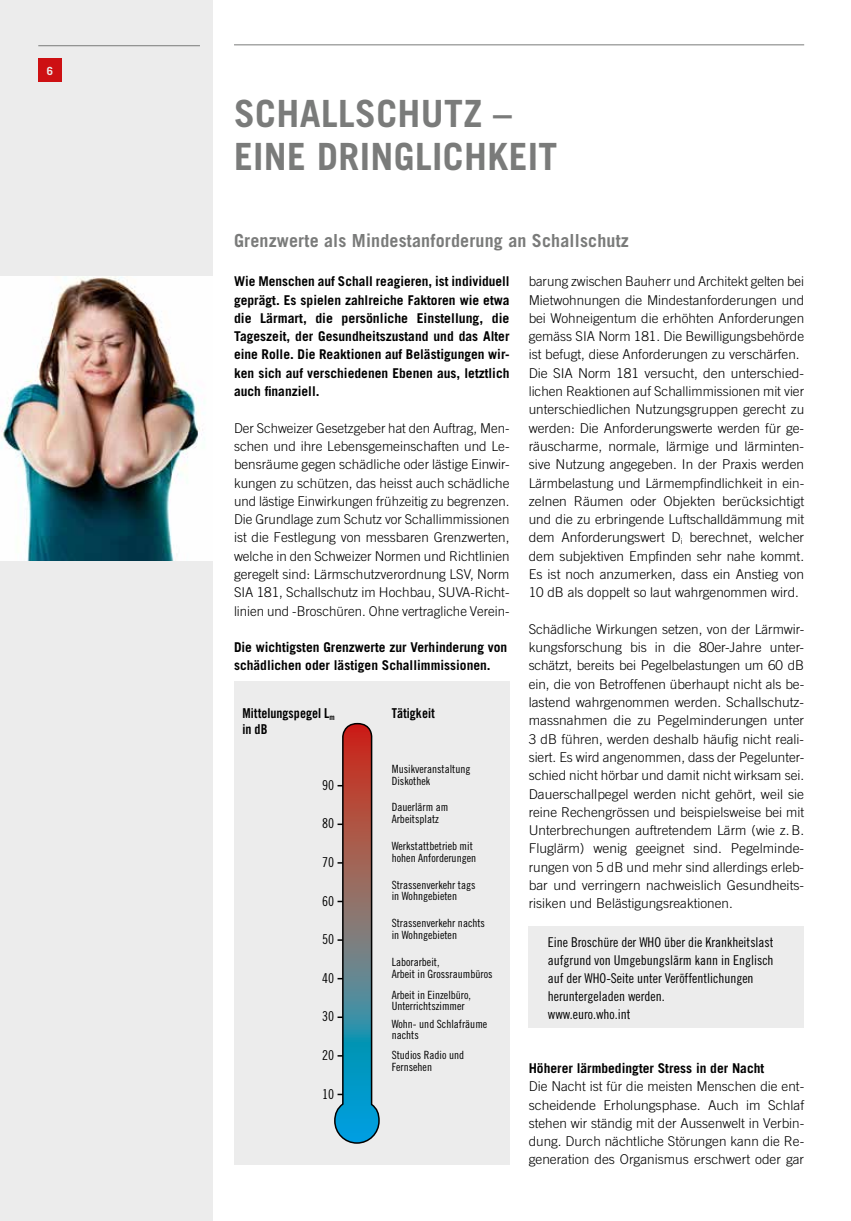
<style>
.page{position:relative;width:851px;height:1221px;background:#fff}
.page>*{position:absolute;margin:0;border:0;box-sizing:border-box;transform-origin:0 0}
.t1{font:700 37.5px/43.5px "Trade Gothic";letter-spacing:.01em;color:#7a7b7a}
.t2{font:700 18px "Trade Gothic";letter-spacing:.01em;color:#7a7b7a}
.t3{font:13.65px/16.4px "Trade Gothic Bold Cond Twenty";color:#000}
.t4{font:13.65px "Trade Gothic Cond Eighteen";color:#000}
.t5{font:300 13.5px/18.3px "Trade Gothic";color:#000;text-align:justify}
.t6{font:700 13.5px/18.3px "Trade Gothic";color:#000;text-align:justify}
.t7{font:13.5px/18px "Trade Gothic Cond Eighteen";color:#000}
.t8{font:11.4px/11.4px "Trade Gothic Cond Eighteen";color:#000}
.t9{font:700 11.25px "Trade Gothic";color:#ececec}
</style>
<div class="page">
<div style="left:0;top:0;width:213px;height:1220px;background:#ececec"></div>
<div style="left:38px;top:58px;width:24px;height:24px;background:#cd1013"></div>
<hr style="left:38px;top:45px;width:162px;height:1px;background:#7a7b7a">
<hr style="left:234px;top:45px;width:570px;height:1px;background:#7a7b7a">
<div style="left:234px;top:681px;width:275px;height:483px;background:#ececec"></div>
<div style="left:528px;top:926px;width:276px;height:102px;background:#ececec"></div>
<svg style="left:334px;top:722px;width:46px;height:422px"></svg>
<img style="left:0;top:276px;width:213px;height:284px">
<p class="t9" style="left:47px;top:64px;width:8px">6</p>
<h1 class="t1" style="left:234px;top:91px;width:325px">SCHALLSCHUTZ –<br>EINE DRINGLICHKEIT</h1>
<h2 class="t2" style="left:234px;top:229px;width:396px">Grenzwerte als Mindestanforderung an Schallschutz</h2>
<p class="t6" style="left:234px;top:272px;width:277px">Wie Menschen auf Schall reagieren, ist individuell geprägt. Es spielen zahlreiche Faktoren wie etwa die Lärmart, die persönliche Einstellung, die Tageszeit, der Gesundheitszustand und das Alter eine Rolle. Die Reaktionen auf Belästigungen wir&shy;ken sich auf verschiedenen Ebenen aus, letztlich auch finanziell.</p>
<p class="t5" style="left:234px;top:418px;width:277px">Der Schweizer Gesetzgeber hat den Auftrag, Men&shy;schen und ihre Lebensgemeinschaften und Le&shy;bensräume gegen schädliche oder lästige Einwir&shy;kungen zu schützen, das heisst auch schädliche und lästige Einwirkungen frühzeitig zu begrenzen.<br>Die Grundlage zum Schutz vor Schallimmissionen ist die Festlegung von messbaren Grenzwerten, welche in den Schweizer Normen und Richtlinien geregelt sind: Lärmschutzverordnung LSV, Norm SIA 181, Schallschutz im Hochbau, SUVA-Richt&shy;linien und -Broschüren. Ohne vertragliche Verein-</p>
<p class="t6" style="left:234px;top:638px;width:275px">Die wichtigsten Grenzwerte zur Verhinderung von schädlichen oder lästigen Schallimmissionen.</p>
<p class="t3" style="left:242px;top:705px;width:94px">Mittelungspegel L<sub>m </sub>in dB</p>
<p class="t3" style="left:392px;top:705px;width:45px">Tätigkeit</p>
<p class="t8" style="left:392px;top:763px;width:80px">Musikveranstaltung<br>Diskothek</p>
<p class="t8" style="left:392px;top:801px;width:58px">Dauerlärm am<br>Arbeitsplatz</p>
<p class="t8" style="left:392px;top:840px;width:86px">Werkstattbetrieb mit hohen Anforderungen</p>
<p class="t8" style="left:392px;top:879px;width:85px">Strassenverkehr tags in Wohngebieten</p>
<p class="t8" style="left:392px;top:917px;width:95px">Strassenverkehr nachts in Wohngebieten</p>
<p class="t8" style="left:391px;top:956px;width:102px">Laborarbeit,<br>Arbeit in Grossraumbüros</p>
<p class="t8" style="left:391px;top:988px;width:81px">Arbeit in Einzelbüro,<br>Unterrichtszimmer</p>
<p class="t8" style="left:391px;top:1017px;width:97px">Wohn- und Schlafräume nachts</p>
<p class="t8" style="left:391px;top:1049px;width:74px">Studios Radio und<br>Fernsehen</p>
<p class="t4" style="left:322px;top:776px;width:14px">90</p>
<p class="t4" style="left:322px;top:815px;width:14px">80</p>
<p class="t4" style="left:322px;top:854px;width:14px">70</p>
<p class="t4" style="left:322px;top:892px;width:14px">60</p>
<p class="t4" style="left:322px;top:931px;width:14px">50</p>
<p class="t4" style="left:322px;top:969px;width:14px">40</p>
<p class="t4" style="left:322px;top:1008px;width:14px">30</p>
<p class="t4" style="left:322px;top:1046px;width:14px">20</p>
<p class="t4" style="left:322px;top:1085px;width:14px">10</p>
<p class="t5" style="left:528px;top:272px;width:277px;text-align:left">barung zwischen Bauherr und Architekt gelten bei Mietwohnungen die Mindestanforderungen und bei Wohneigentum die erhöhten Anforderungen gemäss SIA Norm 181. Die Bewilligungsbehörde ist befugt, diese Anforderungen zu verschärfen.<br>Die SIA Norm 181 versucht, den unterschied&shy;lichen Reaktionen auf Schallimmissionen mit vier unterschiedlichen Nutzungsgruppen gerecht zu werden: Die Anforderungswerte werden für ge&shy;räuscharme, normale, lärmige und lärminten&shy;sive Nutzung angegeben. In der Praxis werden Lärmbelastung und Lärmempfindlichkeit in ein&shy;zelnen Räumen oder Objekten berücksichtigt und die zu erbringende Luftschalldämmung mit dem Anforderungswert D<sub>i</sub> berechnet, welcher dem subjektiven Empfinden sehr nahe kommt.<br>Es ist noch anzumerken, dass ein Anstieg von 10 dB als doppelt so laut wahrgenommen wird.</p>
<p class="t5" style="left:528px;top:619px;width:277px">Schädliche Wirkungen setzen, von der Lärmwir&shy;kungsforschung bis in die 80er-Jahre unter&shy;schätzt, bereits bei Pegelbelastungen um 60 dB ein, die von Betroffenen überhaupt nicht als be&shy;lastend wahrgenommen werden. Schallschutz&shy;massnahmen die zu Pegelminderungen unter 3 dB führen, werden deshalb häufig nicht reali&shy;siert. Es wird angenommen, dass der Pegelunter&shy;schied nicht hörbar und damit nicht wirksam sei.<br>Dauerschallpegel werden nicht gehört, weil sie reine Rechengrössen und beispielsweise bei mit Unterbrechungen auftretendem Lärm (wie z.B.<br>Fluglärm) wenig geeignet sind. Pegelminde&shy;rungen von 5 dB und mehr sind allerdings erleb&shy;bar und verringern nachweislich Gesundheits&shy;risiken und Belästigungsreaktionen.</p>
<p class="t7" style="left:547px;top:932px;width:227px">Eine Broschüre der WHO über die Krankheitslast aufgrund von Umgebungslärm kann in Englisch auf der WHO-Seite unter Veröffentlichungen heruntergeladen werden.<br>www.euro.who.int</p>
<p class="t6" style="left:528px;top:1058px;width:237px">Höherer lärmbedingter Stress in der Nacht</p>
<p class="t5" style="left:528px;top:1077px;width:277px">Die Nacht ist für die meisten Menschen die ent&shy;scheidende Erholungsphase. Auch im Schlaf stehen wir ständig mit der Aussenwelt in Verbin&shy;dung. Durch nächtliche Störungen kann die Re&shy;generation des Organismus erschwert oder gar</p>
</div>
